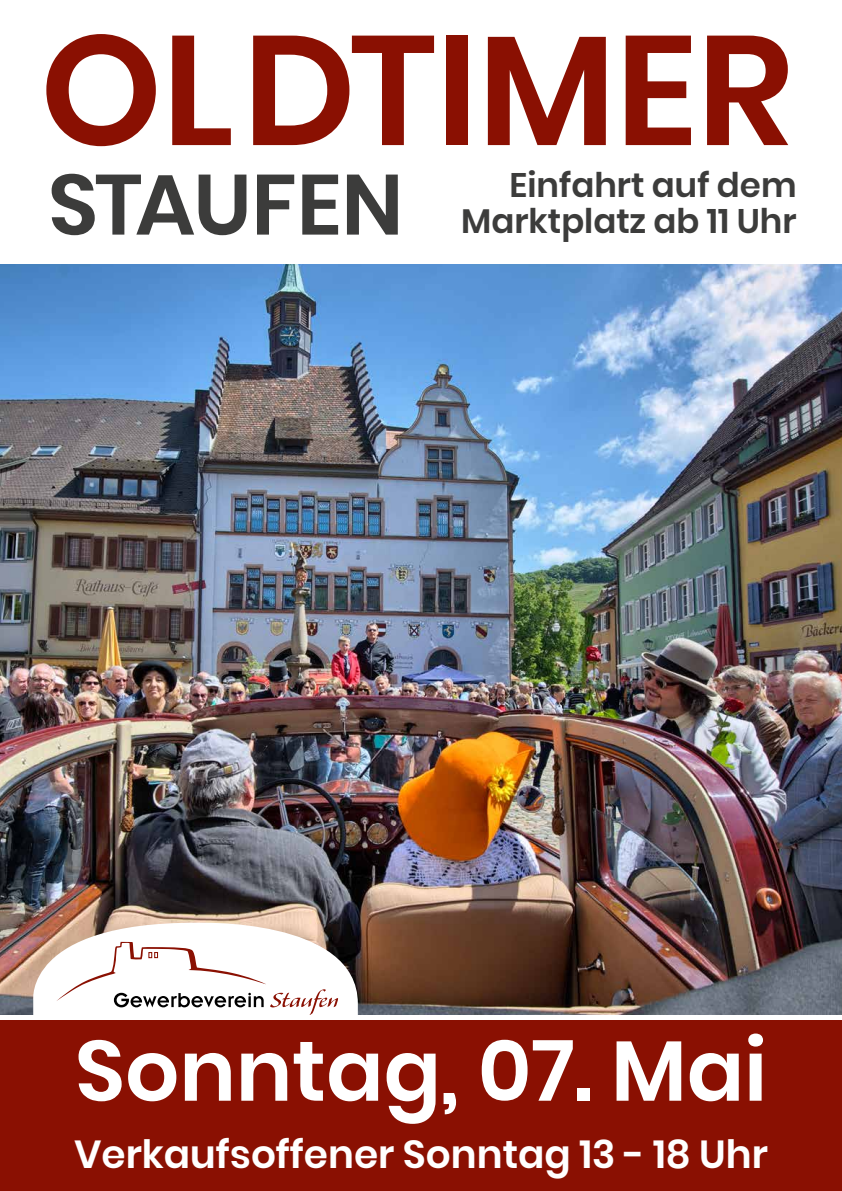
<style>
.page{position:relative;width:842px;height:1191px;background:#fff}
.page>*{position:absolute;margin:0;border:0;box-sizing:border-box;transform-origin:0 0}
.t1{font:600 155px "Poppins";color:#8a1002}
.t2{font:600 85px "Poppins";color:#fff}
.t3{font:600 85px "Poppins";letter-spacing:-.02em;color:#3c3c3b}
.t4{font:600 39px "Poppins";color:#fff}
.t5{font:600 34px "Poppins";color:#3c3c3b}
</style>
<div class="page">
<img style="left:0;top:264px;width:842px;height:751px">
<svg style="left:25px;top:917px;width:333px;height:98px"></svg>
<svg style="left:56px;top:942px;width:282px;height:73px"></svg>
<div style="left:0;top:1020px;width:842px;height:171px;background:#8a1002"></div>
<h1 class="t1" style="left:40px;top:1px;width:754px">Oldtimer</h1>
<p class="t5" style="left:510px;top:166px;width:288px">Einfahrt auf dem</p>
<h2 class="t3" style="left:48px;top:155px;width:357px">Staufen</h2>
<p class="t5" style="left:461px;top:202px;width:337px">Marktplatz ab 11 Uhr</p>
<h2 class="t2" style="left:75px;top:1021px;width:693px">Sonntag, 07. Mai</h2>
<p class="t4" style="left:74px;top:1131px;width:695px">Verkaufsoffener Sonntag 13 - 18 Uhr</p>
</div>
